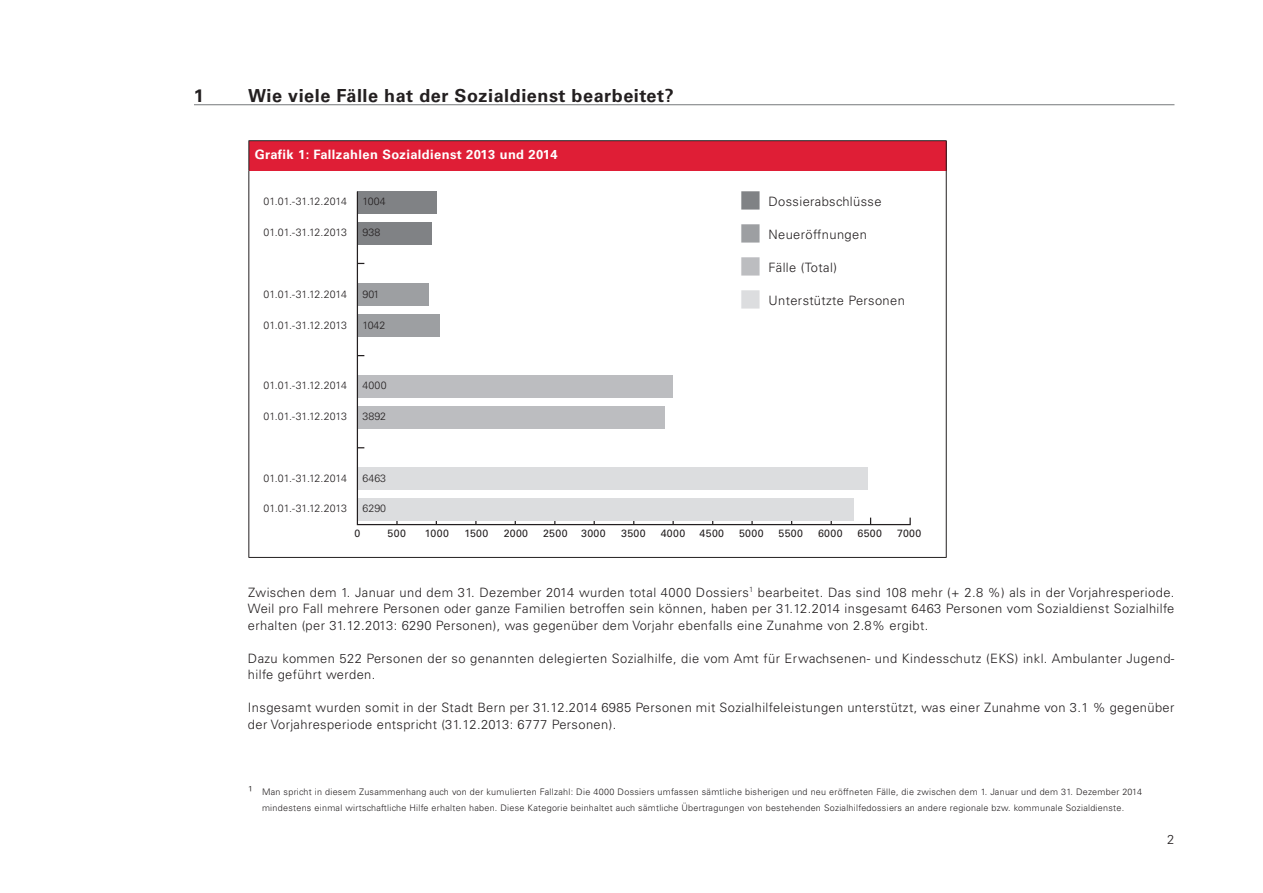
<style>
.page{position:relative;width:1263px;height:893px;background:#fff}
.page>*{position:absolute;margin:0;border:0;box-sizing:border-box;transform-origin:0 0}
.t1{font:700 18px "Univers LT Std";letter-spacing:.03em;color:#231f20}
.t2{font:300 12.9px/16.5px "Univers LT Std";letter-spacing:.03em;color:#231f20}
.t3{font:700 12.9px "Univers LT Std";letter-spacing:.03em;color:#fff}
.t4{font:300 10.65px "Univers LT Std";letter-spacing:-.005em;color:#231f20}
.t5{font:10.65px "Univers LT Std";letter-spacing:.035em;color:#231f20}
.t6{font:300 9px/16.5px "Univers LT Std";letter-spacing:.03em;color:#231f20;text-align:center}
.s1{color:#808285}
.s2{color:#9d9fa2}
.s3{color:#bcbdc0}
.s4{color:#dcdddf}
.s5{font-size:12.9px}
</style>
<div class="page">
<div style="left:249px;top:141px;width:697px;height:29px;background:#df1e36"></div>
<hr style="left:248px;top:140px;width:699px;height:1px;background:#231f20">
<svg style="left:248px;top:141px;width:1px;height:29px"></svg>
<svg style="left:946px;top:141px;width:1px;height:29px"></svg>
<hr style="left:248px;top:170px;width:1px;height:387px;background:#231f20">
<hr style="left:946px;top:170px;width:1px;height:387px;background:#231f20">
<hr style="left:248px;top:557px;width:699px;height:1px;background:#231f20">
<hr style="left:194px;top:104px;width:980px;height:1px;background:#76787b">
<svg style="left:356px;top:191px;width:555px;height:335px"></svg>
<h1 class="t1" style="left:194px;top:85px;width:12px">1</h1>
<h1 class="t1" style="left:248px;top:85px;width:427px">Wie viele Fälle hat der Sozialdienst bearbeitet?</h1>
<p class="t3" style="left:255px;top:146px;width:304px">Grafik 1: Fallzahlen Sozialdienst 2013 und 2014</p>
<p class="t4" style="left:264px;top:195px;width:85px">01.01.-31.12.2014</p>
<p class="t4" style="left:363px;top:195px;width:24px">1004</p>
<p class="t2" style="left:739px;top:193px;width:144px"><span class="s1">■</span> Dossierabschlüsse</p>
<p class="t2" style="left:739px;top:226px;width:130px"><span class="s2">■</span> Neueröffnungen</p>
<p class="t2" style="left:739px;top:259px;width:100px"><span class="s3">■</span> Fälle (Total)</p>
<p class="t2" style="left:739px;top:292px;width:168px"><span class="s4">■</span> Unterstützte Personen</p>
<p class="t4" style="left:264px;top:226px;width:85px">01.01.-31.12.2013</p>
<p class="t4" style="left:363px;top:226px;width:19px">938</p>
<p class="t4" style="left:264px;top:288px;width:85px">01.01.-31.12.2014</p>
<p class="t4" style="left:363px;top:288px;width:18px">901</p>
<p class="t4" style="left:264px;top:318px;width:85px">01.01.-31.12.2013</p>
<p class="t4" style="left:363px;top:318px;width:24px">1042</p>
<p class="t4" style="left:264px;top:379px;width:85px">01.01.-31.12.2014</p>
<p class="t4" style="left:363px;top:379px;width:25px">4000</p>
<p class="t4" style="left:264px;top:410px;width:85px">01.01.-31.12.2013</p>
<p class="t4" style="left:363px;top:410px;width:25px">3892</p>
<p class="t4" style="left:264px;top:471px;width:85px">01.01.-31.12.2014</p>
<p class="t4" style="left:363px;top:471px;width:25px">6463</p>
<p class="t4" style="left:264px;top:502px;width:85px">01.01.-31.12.2013</p>
<p class="t4" style="left:363px;top:502px;width:25px">6290</p>
<p class="t5" style="left:355px;top:527px;width:7px">0</p>
<p class="t5" style="left:388px;top:527px;width:20px">500</p>
<p class="t5" style="left:425px;top:527px;width:26px">1000</p>
<p class="t5" style="left:464px;top:527px;width:25px">1500</p>
<p class="t5" style="left:504px;top:527px;width:26px">2000</p>
<p class="t5" style="left:543px;top:527px;width:26px">2500</p>
<p class="t5" style="left:581px;top:527px;width:26px">3000</p>
<p class="t5" style="left:621px;top:527px;width:26px">3500</p>
<p class="t5" style="left:661px;top:527px;width:26px">4000</p>
<p class="t5" style="left:700px;top:527px;width:26px">4500</p>
<p class="t5" style="left:739px;top:527px;width:26px">5000</p>
<p class="t5" style="left:779px;top:527px;width:26px">5500</p>
<p class="t5" style="left:818px;top:527px;width:26px">6000</p>
<p class="t5" style="left:857px;top:527px;width:26px">6500</p>
<p class="t5" style="left:897px;top:527px;width:26px">7000</p>
<p class="t2" style="left:248px;top:584px;width:928px;text-align:justify">Zwischen dem 1. Januar und dem 31. Dezember 2014 wurden total 4000 Dossiers<sup>1</sup> bearbeitet. Das sind 108 mehr (+ 2.8 %) als in der Vorjahresperiode.<br>Weil pro Fall mehrere Personen oder ganze Familien betroffen sein können, haben per 31.12.2014 insgesamt 6463 Personen vom Sozialdienst Sozialhilfe erhalten (per 31.12.2013: 6290 Personen), was gegenüber dem Vorjahr ebenfalls eine Zunahme von 2.8% ergibt.</p>
<p class="t2" style="left:248px;top:650px;width:928px">Dazu kommen 522 Personen der so genannten delegierten Sozialhilfe, die vom Amt für Erwachsenen- und Kindesschutz (EKS) inkl. Ambulanter Jugend&shy;hilfe geführt werden.</p>
<p class="t2" style="left:248px;top:699px;width:928px">Insgesamt wurden somit in der Stadt Bern per 31.12.2014 6985 Personen mit Sozialhilfeleistungen unterstützt, was einer Zunahme von 3.1 % gegenüber der Vorjahresperiode entspricht (31.12.2013: 6777 Personen).</p>
<p class="t6" style="left:248px;top:783px;width:895px"><span class="s5">¹</span> Man spricht in diesem Zusammenhang auch von der kumulierten Fallzahl: Die 4000 Dossiers umfassen sämtliche bisherigen und neu eröffneten Fälle, die zwischen dem 1. Januar und dem 31. Dezember 2014 mindestens einmal wirtschaftliche Hilfe erhalten haben. Diese Kategorie beinhaltet auch sämtliche Übertragungen von bestehenden Sozialhilfedossiers an andere regionale bzw. kommunale Sozialdienste.</p>
<p class="t2" style="left:1167px;top:831px;width:9px">2</p>
</div>
